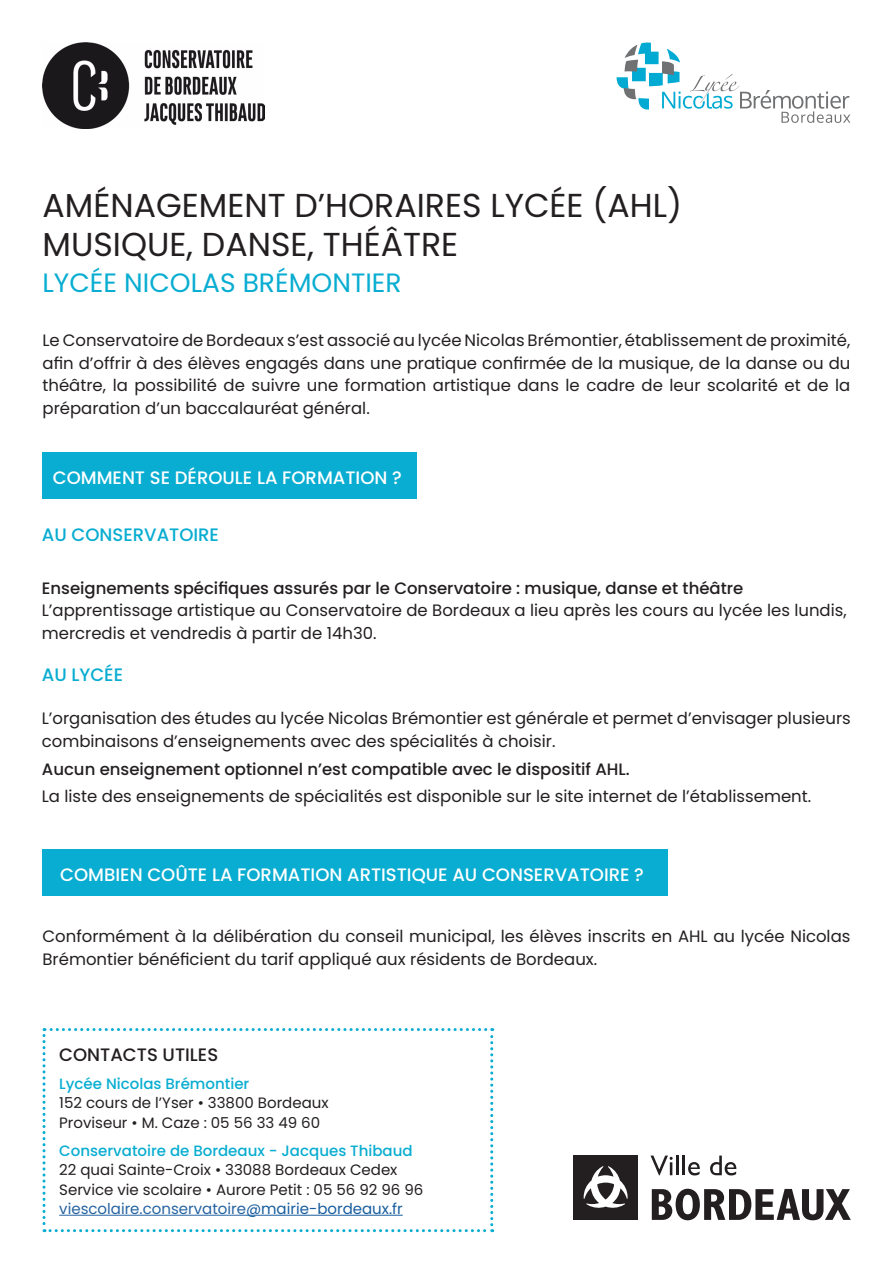
<style>
.page{position:relative;width:893px;height:1263px;background:#fff}
.page>*{position:absolute;margin:0;border:0;box-sizing:border-box;transform-origin:0 0}
.t1{font:33.15px "Poppins";color:#231f20}
.t2{font:26.55px "Poppins";color:#08add1}
.t3{font:500 18px "Poppins";color:#fff}
.t4{font:500 18px "Poppins";color:#08add1}
.t5{font:500 18px "Poppins";color:#231f20}
.t6{font:16.5px/22.5px "Poppins";color:#231f20}
.t7{font:500 16.5px "Poppins";color:#231f20}
.t8{font:15px/19.5px "Poppins";color:#231f20}
.t9{font:500 15px "Poppins";color:#08add1}
.t10{font:15px "Poppins";color:#2563a1}
.s1{color:#175d9e}
</style>
<div class="page">
<div style="left:43px;top:452px;width:374px;height:47px;background:#08add1"></div>
<svg style="left:617px;top:43px;width:233px;height:80px"></svg>
<svg style="left:650px;top:1155px;width:23px;height:20px"></svg>
<hr style="left:676px;top:1155px;width:3px;height:20px;background:#231f20">
<hr style="left:682px;top:1155px;width:3px;height:20px;background:#231f20">
<svg style="left:688px;top:1162px;width:12px;height:13px"></svg>
<svg style="left:710px;top:1155px;width:26px;height:20px"></svg>
<svg style="left:652px;top:1189px;width:199px;height:31px"></svg>
<div style="left:573px;top:1155px;width:65px;height:65px;background:#231f20"></div>
<svg style="left:584px;top:1166px;width:44px;height:42px"></svg>
<img style="left:43px;top:43px;width:221px;height:86px">
<div style="left:43px;top:849px;width:625px;height:47px;background:#08add1"></div>
<svg style="left:43px;top:1028px;width:450px;height:204px"></svg>
<p class="t1" style="left:43px;top:186px;width:641px">AMÉNAGEMENT D’HORAIRES LYCÉE (AHL)</p>
<p class="t1" style="left:43px;top:226px;width:417px">MUSIQUE, DANSE, THÉÂTRE</p>
<p class="t2" style="left:43px;top:268px;width:361px">LYCÉE NICOLAS BRÉMONTIER</p>
<p class="t6" style="left:43px;top:329px;width:809px;text-align:justify">Le Conservatoire de Bordeaux s’est associé au lycée Nicolas Brémontier, établissement de proximité, afin d’offrir à des élèves engagés dans une pratique confirmée de la musique, de la danse ou du théâtre, la possibilité de suivre une formation artistique dans le cadre de leur scolarité et de la préparation d’un baccalauréat général.</p>
<p class="t3" style="left:53px;top:467px;width:350px">COMMENT SE DÉROULE LA FORMATION ?</p>
<p class="t4" style="left:42px;top:524px;width:179px">AU CONSERVATOIRE</p>
<p class="t7" style="left:42px;top:579px;width:703px">Enseignements spécifiques assurés par le Conservatoire : musique, danse et théâtre</p>
<p class="t6" style="left:42px;top:599px;width:806px">L’apprentissage artistique au Conservatoire de Bordeaux a lieu après les cours au lycée les lundis, mercredis et vendredis à partir de 14h30.</p>
<p class="t4" style="left:42px;top:664px;width:83px">AU LYCÉE</p>
<p class="t6" style="left:42px;top:707px;width:810px">L’organisation des études au lycée Nicolas Brémontier est générale et permet d’envisager plusieurs combinaisons d’enseignements avec des spécialités à choisir.</p>
<p class="t7" style="left:42px;top:760px;width:589px">Aucun enseignement optionnel n’est compatible avec le dispositif AHL.</p>
<p class="t6" style="left:42px;top:785px;width:771px">La liste des enseignements de spécialités est disponible sur le site internet de l’établissement.</p>
<p class="t3" style="left:60px;top:864px;width:585px">COMBIEN COÛTE LA FORMATION ARTISTIQUE AU CONSERVATOIRE ?</p>
<p class="t6" style="left:43px;top:925px;width:809px">Conformément à la délibération du conseil municipal, les élèves inscrits en AHL au lycée Nicolas<br>Brémontier bénéficient du tarif appliqué aux résidents de Bordeaux.</p>
<p class="t5" style="left:59px;top:1044px;width:160px">CONTACTS UTILES</p>
<p class="t9" style="left:59px;top:1074px;width:192px">Lycée Nicolas Brémontier</p>
<p class="t8" style="left:59px;top:1093px;width:271px">152 cours de l’Yser • 33800 Bordeaux</p>
<p class="t8" style="left:59px;top:1113px;width:262px">Proviseur • M. Caze : 05 56 33 49 60</p>
<p class="t9" style="left:59px;top:1141px;width:355px">Conservatoire de Bordeaux - Jacques Thibaud</p>
<p class="t8" style="left:59px;top:1160px;width:366px">22 quai Sainte-Croix • 33088 Bordeaux Cedex<br>Service vie scolaire • Aurore Petit : 05 56 92 96 96</p>
<p class="t10" style="left:59px;top:1200px;width:345px">viescolaire.conservatoire<span class="s1">@mairie-bordeaux.fr</span></p>
</div>
